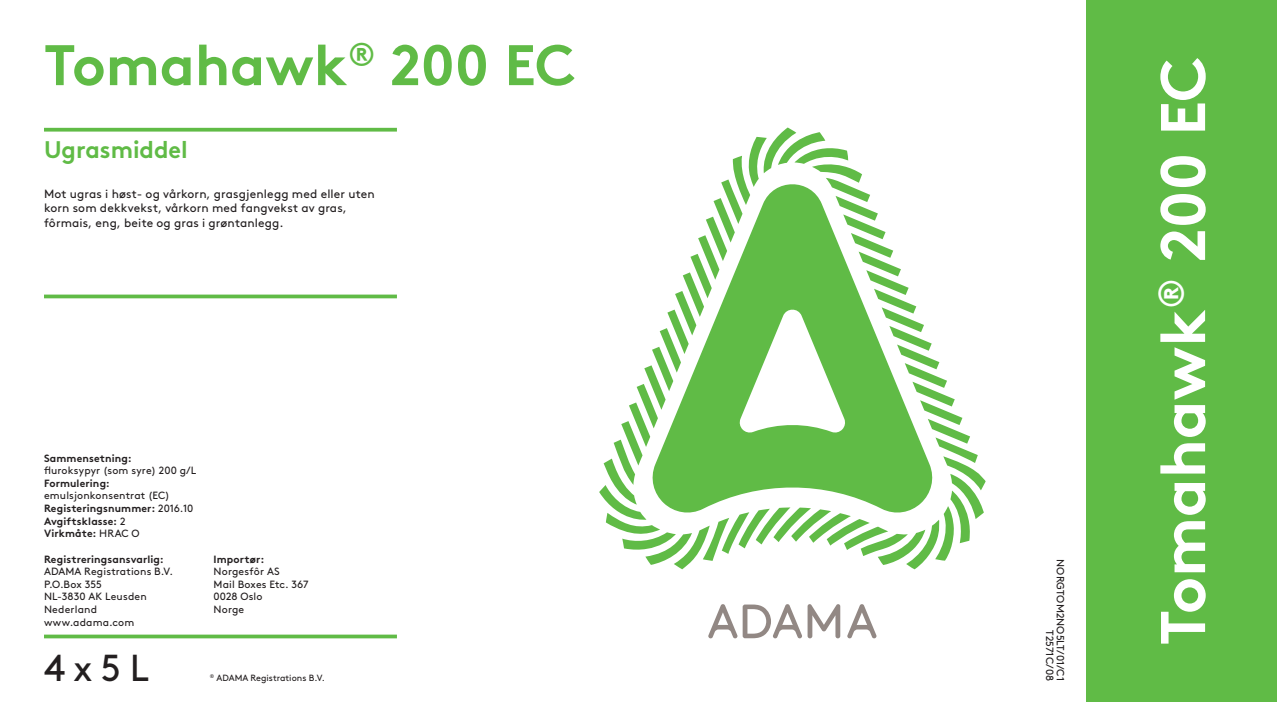
<style>
.page{position:relative;width:1277px;height:702px;background:#fff}
.page>*{position:absolute;margin:0;border:0;box-sizing:border-box;transform-origin:0 0}
.t1{font:700 63px "Brown Pro";color:#fff}
.t2{font:700 57px "Brown Pro";color:#60bb46}
.t3{font:37.5px "Brown Pro";color:#231f20}
.t4{font:700 24px "Brown Pro";color:#60bb46}
.t5{font:12px/14.4px "Brown Pro";letter-spacing:.01em;color:#231f20}
.t6{font:10.5px "Brown Pro";letter-spacing:.015em;color:#231f20}
.t7{font:700 10.5px "Brown Pro";letter-spacing:.01em;color:#231f20}
.t8{font:9px "Brown Pro";color:#231f20}
.s1{font-weight:400}
</style>
<div class="page">
<div style="left:1086px;top:0;width:191px;height:701px;background:#60bb46"></div>
<svg style="left:44px;top:294px;width:353px;height:4px"></svg>
<svg style="left:44px;top:634px;width:353px;height:4px"></svg>
<hr style="left:44px;top:128px;width:353px;height:3px;background:#60bb46">
<svg style="left:599px;top:127px;width:387px;height:442px"></svg>
<svg style="left:649px;top:178px;width:286px;height:337px;fill:#60bb46"></svg>
<svg style="left:708px;top:604px;width:29px;height:34px"></svg>
<svg style="left:743px;top:604px;width:59px;height:34px"></svg>
<svg style="left:847px;top:604px;width:29px;height:34px"></svg>
<svg style="left:808px;top:604px;width:32px;height:34px"></svg>
<p class="t2" style="left:44px;top:19px;width:533px">Tomahawk<sup>®</sup> 200 EC</p>
<p class="t4" style="left:44px;top:130px;width:145px">Ugrasmiddel</p>
<p class="t5" style="left:44px;top:185px;width:332px">Mot ugras i høst- og vårkorn, grasgjenlegg med eller uten korn som dekkvekst, vårkorn med fangvekst av gras, fôrmais, eng, beite og gras i grøntanlegg.</p>
<p class="t7" style="left:44px;top:449px;width:89px">Sammensetning:</p>
<p class="t6" style="left:44px;top:462px;width:154px">fluroksypyr (som syre) 200 g/L</p>
<p class="t7" style="left:44px;top:474px;width:67px">Formulering:</p>
<p class="t6" style="left:44px;top:487px;width:127px">emulsjonkonsentrat (EC)</p>
<p class="t7" style="left:44px;top:499px;width:151px">Registeringsnummer: <span class="s1">2016.10</span></p>
<p class="t7" style="left:44px;top:512px;width:83px">Avgiftsklasse: <span class="s1">2</span></p>
<p class="t7" style="left:44px;top:524px;width:97px">Virkmåte: <span class="s1">HRAC O</span></p>
<p class="t7" style="left:44px;top:550px;width:121px">Registreringsansvarlig:</p>
<p class="t7" style="left:214px;top:550px;width:52px">Importør:</p>
<p class="t6" style="left:44px;top:563px;width:130px">ADAMA Registrations B.V.</p>
<p class="t6" style="left:214px;top:563px;width:68px">Norgesfôr AS</p>
<p class="t6" style="left:44px;top:575px;width:59px">P.O.Box 355</p>
<p class="t6" style="left:214px;top:575px;width:96px">Mail Boxes Etc. 367</p>
<p class="t6" style="left:44px;top:588px;width:104px">NL-3830 AK Leusden</p>
<p class="t6" style="left:214px;top:588px;width:51px">0028 Oslo</p>
<p class="t6" style="left:44px;top:601px;width:55px">Nederland</p>
<p class="t6" style="left:214px;top:601px;width:32px">Norge</p>
<p class="t6" style="left:44px;top:613px;width:92px">www.adama.com</p>
<p class="t3" style="left:44px;top:638px;width:106px">4 x 5 L</p>
<p class="t8" style="left:210px;top:670px;width:117px"><sup>®</sup> ADAMA Registrations B.V.</p>
<p class="t6" style="left:1068px;top:558px;width:123px;rotate:90deg">NORGTOM2NO5LT/01/C1</p>
<p class="t6" style="left:1058px;top:629px;width:52px;rotate:90deg">T2571C/08</p>
<p class="t1" style="left:1132px;top:644px;width:589px;rotate:-90deg">Tomahawk<sup>®</sup> 200 EC</p>
</div>
